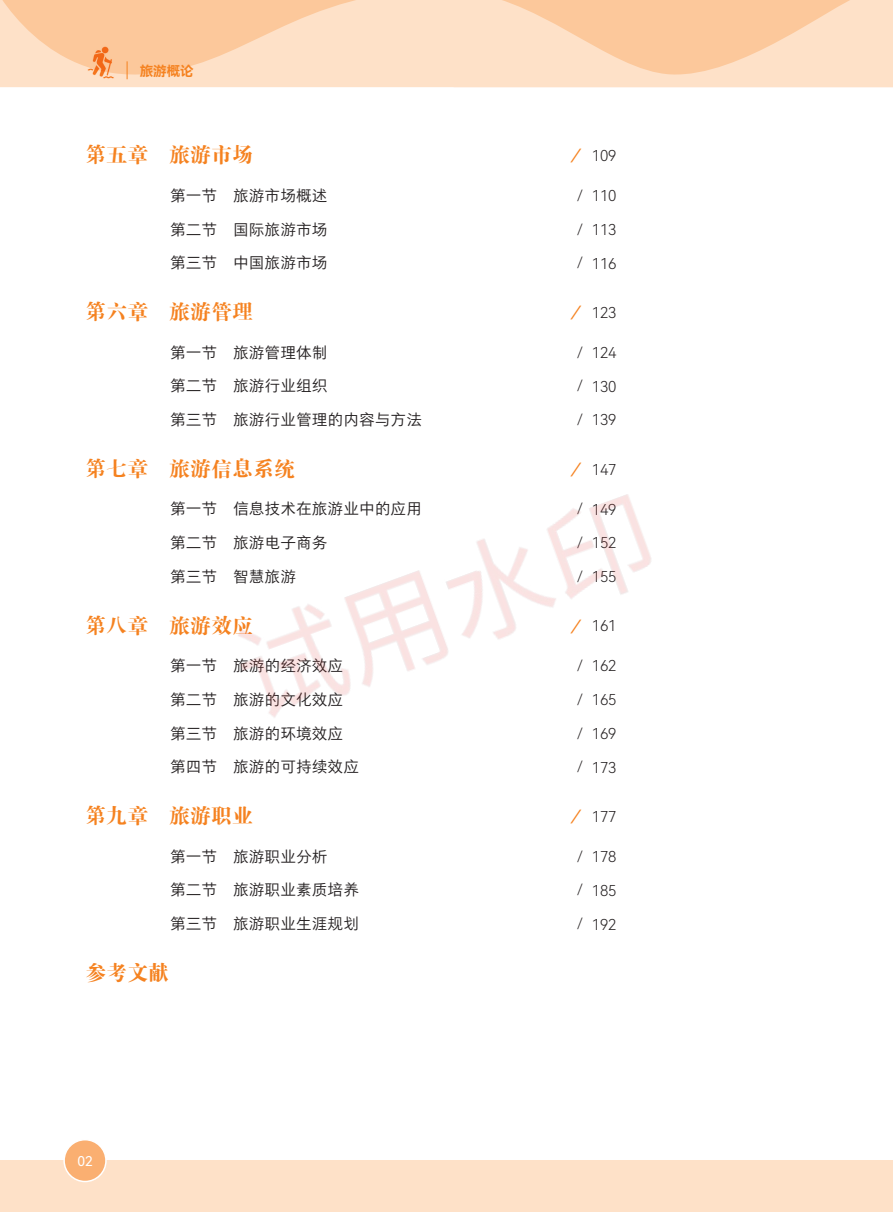
<style>
.page{position:relative;width:893px;height:1212px;background:#fff}
.page>*{position:absolute;margin:0;border:0;box-sizing:border-box;transform-origin:0 0}
.t1{font:21px "FZDBSK GBK1 0";color:#f58220}
.t2{font:15.75px "FZYOUHS 506 L GB1 0";color:#231f20}
.t3{font:15px "Harmony OS Sans SC Light";color:#231f20}
.t4{font:13.5px "Harmony OS Sans SC Bold";color:#f58220}
.t5{font:13.5px "Harmony OS Sans SC";color:#fff}
.s1{font-family:"FZDBSK GBK1 0";font-size:21px;color:#f58220}
.s2{font-family:"FZYOUHS 506 L GB1 0";font-size:15.75px}
</style>
<div class="page">
<svg style="left:0;top:0;width:893px;height:87px;fill:#fee1c8"></svg>
<svg style="left:127px;top:61px;width:1px;height:18px"></svg>
<img style="left:85px;top:43px;width:32px;height:36px">
<div style="left:0;top:1160px;width:893px;height:52px;background:#fee1c8"></div>
<div style="left:64px;top:1140px;width:42px;height:41px;background:#faaf71;border-radius:50%"></div>
<div style="left:63px;top:1139px;width:44px;height:43px;border:2px solid #fff;border-radius:50%"></div>
<hr style="left:454px;top:84px;width:439px;height:3px;background:#fee1c8">
<img style="left:238px;top:494px;width:413px;height:224px">
<p class="t4" style="left:140px;top:61px;width:56px">旅游概论</p>
<p class="t1" style="left:85px;top:144px;width:170px">第五章 旅游市场</p>
<p class="t3" style="left:565px;top:145px;width:53px"><span class="s1">／</span> 109</p>
<p class="t2" style="left:170px;top:187px;width:159px">第一节 旅游市场概述</p>
<p class="t3" style="left:572px;top:185px;width:46px"><span class="s2">／</span> 110</p>
<p class="t2" style="left:170px;top:221px;width:159px">第二节 国际旅游市场</p>
<p class="t3" style="left:572px;top:219px;width:46px"><span class="s2">／</span> 113</p>
<p class="t2" style="left:170px;top:254px;width:159px">第三节 中国旅游市场</p>
<p class="t3" style="left:572px;top:253px;width:46px"><span class="s2">／</span> 116</p>
<p class="t1" style="left:85px;top:301px;width:170px">第六章 旅游管理</p>
<p class="t3" style="left:565px;top:302px;width:53px"><span class="s1">／</span> 123</p>
<p class="t2" style="left:170px;top:344px;width:159px">第一节 旅游管理体制</p>
<p class="t3" style="left:572px;top:342px;width:46px"><span class="s2">／</span> 124</p>
<p class="t2" style="left:170px;top:377px;width:159px">第二节 旅游行业组织</p>
<p class="t3" style="left:572px;top:376px;width:46px"><span class="s2">／</span> 130</p>
<p class="t2" style="left:170px;top:411px;width:253px">第三节 旅游行业管理的内容与方法</p>
<p class="t3" style="left:572px;top:409px;width:46px"><span class="s2">／</span> 139</p>
<p class="t1" style="left:85px;top:458px;width:212px">第七章 旅游信息系统</p>
<p class="t3" style="left:565px;top:459px;width:53px"><span class="s1">／</span> 147</p>
<p class="t2" style="left:170px;top:500px;width:253px">第一节 信息技术在旅游业中的应用</p>
<p class="t3" style="left:572px;top:499px;width:46px"><span class="s2">／</span> 149</p>
<p class="t2" style="left:170px;top:534px;width:159px">第二节 旅游电子商务</p>
<p class="t3" style="left:572px;top:533px;width:46px"><span class="s2">／</span> 152</p>
<p class="t2" style="left:170px;top:568px;width:127px">第三节 智慧旅游</p>
<p class="t3" style="left:572px;top:566px;width:46px"><span class="s2">／</span> 155</p>
<p class="t1" style="left:85px;top:614px;width:170px">第八章 旅游效应</p>
<p class="t3" style="left:565px;top:615px;width:53px"><span class="s1">／</span> 161</p>
<p class="t2" style="left:170px;top:657px;width:175px">第一节 旅游的经济效应</p>
<p class="t3" style="left:572px;top:656px;width:46px"><span class="s2">／</span> 162</p>
<p class="t2" style="left:170px;top:691px;width:175px">第二节 旅游的文化效应</p>
<p class="t3" style="left:572px;top:689px;width:46px"><span class="s2">／</span> 165</p>
<p class="t2" style="left:170px;top:725px;width:175px">第三节 旅游的环境效应</p>
<p class="t3" style="left:572px;top:723px;width:46px"><span class="s2">／</span> 169</p>
<p class="t2" style="left:170px;top:758px;width:190px">第四节 旅游的可持续效应</p>
<p class="t3" style="left:572px;top:757px;width:46px"><span class="s2">／</span> 173</p>
<p class="t1" style="left:85px;top:805px;width:170px">第九章 旅游职业</p>
<p class="t3" style="left:565px;top:806px;width:53px"><span class="s1">／</span> 177</p>
<p class="t2" style="left:170px;top:848px;width:159px">第一节 旅游职业分析</p>
<p class="t3" style="left:572px;top:846px;width:46px"><span class="s2">／</span> 178</p>
<p class="t2" style="left:170px;top:881px;width:190px">第二节 旅游职业素质培养</p>
<p class="t3" style="left:572px;top:880px;width:46px"><span class="s2">／</span> 185</p>
<p class="t2" style="left:170px;top:915px;width:190px">第三节 旅游职业生涯规划</p>
<p class="t3" style="left:572px;top:914px;width:46px"><span class="s2">／</span> 192</p>
<p class="t1" style="left:85px;top:962px;width:86px">参考文献</p>
<p class="t5" style="left:77px;top:1151px;width:17px">02</p>
</div>
